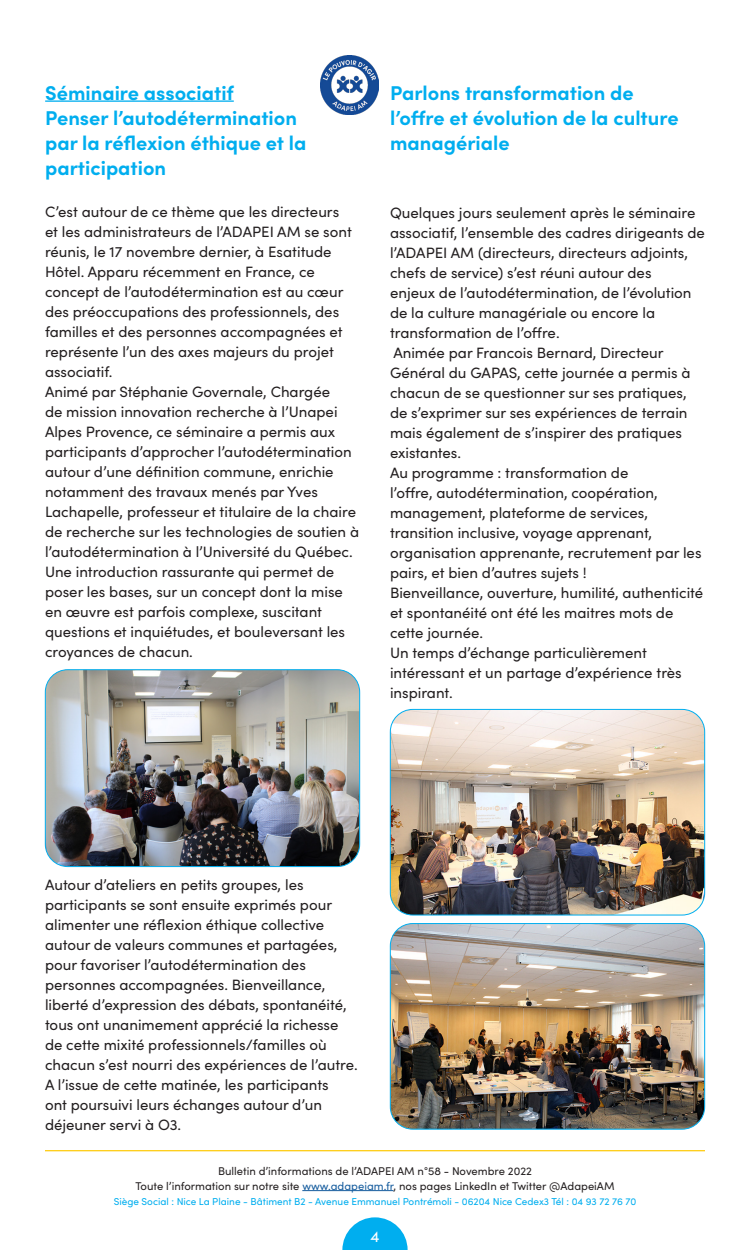
<style>
.page{position:relative;width:750px;height:1250px;background:#fff}
.page>*{position:absolute;margin:0;border:0;box-sizing:border-box;transform-origin:0 0}
.Style_de_paragraphe{font:700 20px/25px "Sofia Pro";color:#00aeef}
.t1{font:16px "Sofia Pro";color:#fff}
.Texte_Courant{font:15px/20px "Sofia Pro";color:#231f20}
.t2{font:11.25px/15px "Sofia Pro";color:#231f20;text-align:center}
.t3{font:10px "Sofia Pro";color:#00aeef}
.s1{color:#175d9e}
</style>
<div class="page">
<svg style="left:342px;top:1217px;width:66px;height:33px"></svg>
<hr style="left:302px;top:1190px;width:92px;height:1px;background:#175d9e">
<hr style="left:45px;top:1150px;width:660px;height:1px;background:#feca0a">
<hr style="left:45px;top:100px;width:189px;height:2px;background:#00aeef">
<img style="left:45px;top:671px;width:315px;height:196px">
<div style="left:45px;top:669px;width:315px;height:198px;border:1px solid #00aeef;border-radius:22px"></div>
<img style="left:390px;top:709px;width:315px;height:206px">
<div style="left:390px;top:709px;width:315px;height:206px;border:1px solid #00aeef;border-radius:22px"></div>
<img style="left:390px;top:925px;width:315px;height:204px">
<div style="left:390px;top:923px;width:315px;height:206px;border:1px solid #00aeef;border-radius:22px"></div>
<img style="left:320px;top:56px;width:59px;height:58px">
<p class="Style_de_paragraphe" style="left:45px;top:79px;width:190px">Séminaire associatif</p>
<p class="Style_de_paragraphe" style="left:45px;top:104px;width:263px">Penser l’autodétermination par la réflexion éthique et la participation</p>
<p class="Texte_Courant" style="left:45px;top:201px;width:308px">C’est autour de ce thème que les directeurs et les administrateurs de l’ADAPEI AM se sont réunis, le 17 novembre dernier, à Esatitude Hôtel. Apparu récemment en France, ce concept de l’autodétermination est au cœur des préoccupations des professionnels, des familles et des personnes accompagnées et représente l’un des axes majeurs du projet associatif.</p>
<p class="Texte_Courant" style="left:45px;top:381px;width:316px">Animé par Stéphanie Governale, Chargée<br>de mission innovation recherche à l’Unapei Alpes Provence, ce séminaire a permis aux participants d’approcher l’autodétermination autour d’une définition commune, enrichie notamment des travaux menés par Yves Lachapelle, professeur et titulaire de la chaire de recherche sur les technologies de soutien à l’autodétermination à l’Université du Québec.<br>Une introduction rassurante qui permet de poser les bases, sur un concept dont la mise en œuvre est parfois complexe, suscitant questions et inquiétudes, et bouleversant les croyances de chacun.</p>
<p class="Style_de_paragraphe" style="left:390px;top:79px;width:290px">Parlons transformation de l’offre et évolution de la culture managériale</p>
<p class="Texte_Courant" style="left:390px;top:202px;width:316px">Quelques jours seulement après le séminaire associatif, l’ensemble des cadres dirigeants de l’ADAPEI AM (directeurs, directeurs adjoints, chefs de service) s’est réuni autour des<br>enjeux de l’autodétermination, de l’évolution de la culture managériale ou encore la transformation de l’offre.</p>
<p class="Texte_Courant" style="left:390px;top:342px;width:302px">Animée par Francois Bernard, Directeur Général du GAPAS, cette journée a permis à chacun de se questionner sur ses pratiques, de s’exprimer sur ses expériences de terrain mais également de s’inspirer des pratiques existantes.</p>
<p class="Texte_Courant" style="left:390px;top:462px;width:313px">Au programme : transformation de<br>l’offre, autodétermination, coopération, management, plateforme de services, transition inclusive, voyage apprenant, organisation apprenante, recrutement par les pairs, et bien d’autres sujets !</p>
<p class="Texte_Courant" style="left:390px;top:582px;width:315px">Bienveillance, ouverture, humilité, authenticité et spontanéité ont été les maitres mots de cette journée.</p>
<p class="Texte_Courant" style="left:390px;top:642px;width:293px">Un temps d’échange particulièrement intéressant et un partage d’expérience très inspirant.</p>
<p class="Texte_Courant" style="left:45px;top:873px;width:314px">Autour d’ateliers en petits groupes, les participants se sont ensuite exprimés pour alimenter une réflexion éthique collective autour de valeurs communes et partagées, pour favoriser l’autodétermination des personnes accompagnées. Bienveillance, liberté d’expression des débats, spontanéité, tous ont unanimement apprécié la richesse de cette mixité professionnels/familles où chacun s’est nourri des expériences de l’autre.<br>A l’issue de cette matinée, les participants<br>ont poursuivi leurs échanges autour d’un déjeuner servi à O3.</p>
<p class="t2" style="left:135px;top:1163px;width:481px">Bulletin d’informations de l’ADAPEI AM n°58 - Novembre 2022<br>Toute l’information sur notre site <span class="s1">www.adapeiam.fr</span>, nos pages LinkedIn et Twitter @AdapeiAM</p>
<p class="t3" style="left:114px;top:1194px;width:524px">Siège Social : Nice La Plaine - Bâtiment B2 - Avenue Emmanuel Pontrémoli - 06204 Nice Cedex3 Tél : 04 93 72 76 70</p>
<p class="t1" style="left:370px;top:1224px;width:11px">4</p>
</div>
